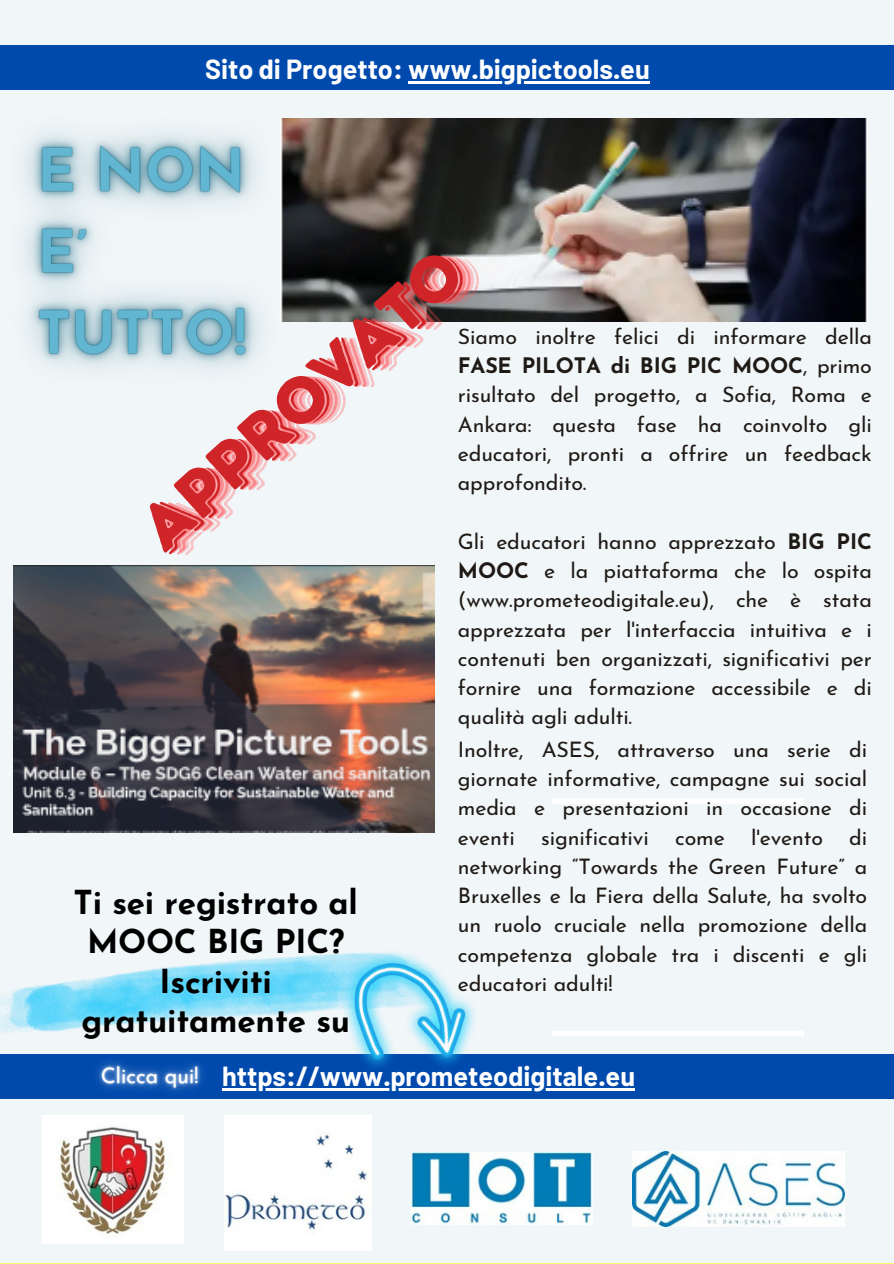
<style>
.page{position:relative;width:894px;height:1264px;background:#fff}
.page>*{position:absolute;margin:0;border:0;box-sizing:border-box;transform-origin:0 0}
.t1{font:65.1px "Intro Rust Base Shade";color:#cf2528}
.t2{font:700 33px/39.3px "Josefin Sans";letter-spacing:-.005em;color:#000;text-align:center}
.t3{font:700 27px "Barlow";color:#fff}
.t4{font:21.3px/29.2px "Josefin Sans";letter-spacing:-.005em;color:#1f1a16;text-align:justify}
.s1{font-weight:700}
</style>
<div class="page">
<div style="left:0;top:0;width:892px;height:1263px;background:#f1f6f8"></div>
<div style="left:0;top:45px;width:893px;height:45px;background:#004aad"></div>
<div style="left:552px;top:798px;width:251px;height:6px;background:#fff"></div>
<div style="left:552px;top:1030px;width:251px;height:6px;background:#fff"></div>
<div style="left:0;top:1053px;width:893px;height:45px;background:#004aad"></div>
<img style="left:43px;top:1115px;width:140px;height:128px">
<img style="left:225px;top:1115px;width:146px;height:135px">
<img style="left:411px;top:1152px;width:181px;height:72px">
<img style="left:632px;top:1151px;width:212px;height:75px">
<img style="left:14px;top:565px;width:420px;height:267px">
<img style="left:0;top:954px;width:331px;height:79px">
<img style="left:331px;top:952px;width:157px;height:139px">
<img style="left:308px;top:118px;width:558px;height:204px">
<img style="left:23px;top:118px;width:285px;height:252px">
<hr style="left:408px;top:81px;width:241px;height:3px;background:#fff">
<hr style="left:222px;top:1088px;width:413px;height:2px;background:#fff">
<img style="left:78px;top:1053px;width:144px;height:46px">
<p class="t3" style="left:205px;top:52px;width:446px">Sito di Progetto: www.bigpictools.eu</p>
<p class="t1" style="left:123px;top:507px;width:411px;rotate:-42deg">approvato</p>
<h3 class="t4" style="left:458px;top:324px;width:415px">Siamo inoltre felici di informare della <span class="s1">FASE PILOTA di BIG PIC MOOC</span>, primo risultato del progetto, a Sofia, Roma e Ankara: questa fase ha coinvolto gli educatori, pronti a offrire un feedback approfondito.</h3>
<p class="t4" style="left:458px;top:529px;width:415px">Gli educatori hanno apprezzato <span class="s1">BIG PIC MOOC</span> e la piattaforma che lo ospita (www.prometeodigitale.eu), che è stata apprezzata per l'interfaccia intuitiva e i contenuti ben organizzati, significativi per fornire una formazione accessibile e di qualità agli adulti.</p>
<p class="t2" style="left:73px;top:885px;width:286px">Ti sei registrato al<br>MOOC BIG PIC?<br>Iscriviti gratuitamente su</p>
<p class="t4" style="left:458px;top:736px;width:410px">Inoltre, ASES, attraverso una serie di giornate informative, campagne sui social media e presentazioni in occasione di eventi significativi come l'evento di networking “Towards the Green Future” a Bruxelles e la Fiera della Salute, ha svolto un ruolo cruciale nella promozione della competenza globale tra i discenti e gli educatori adulti!</p>
<p class="t3" style="left:222px;top:1058px;width:414px">https://www.prometeodigitale.eu</p>
</div>
